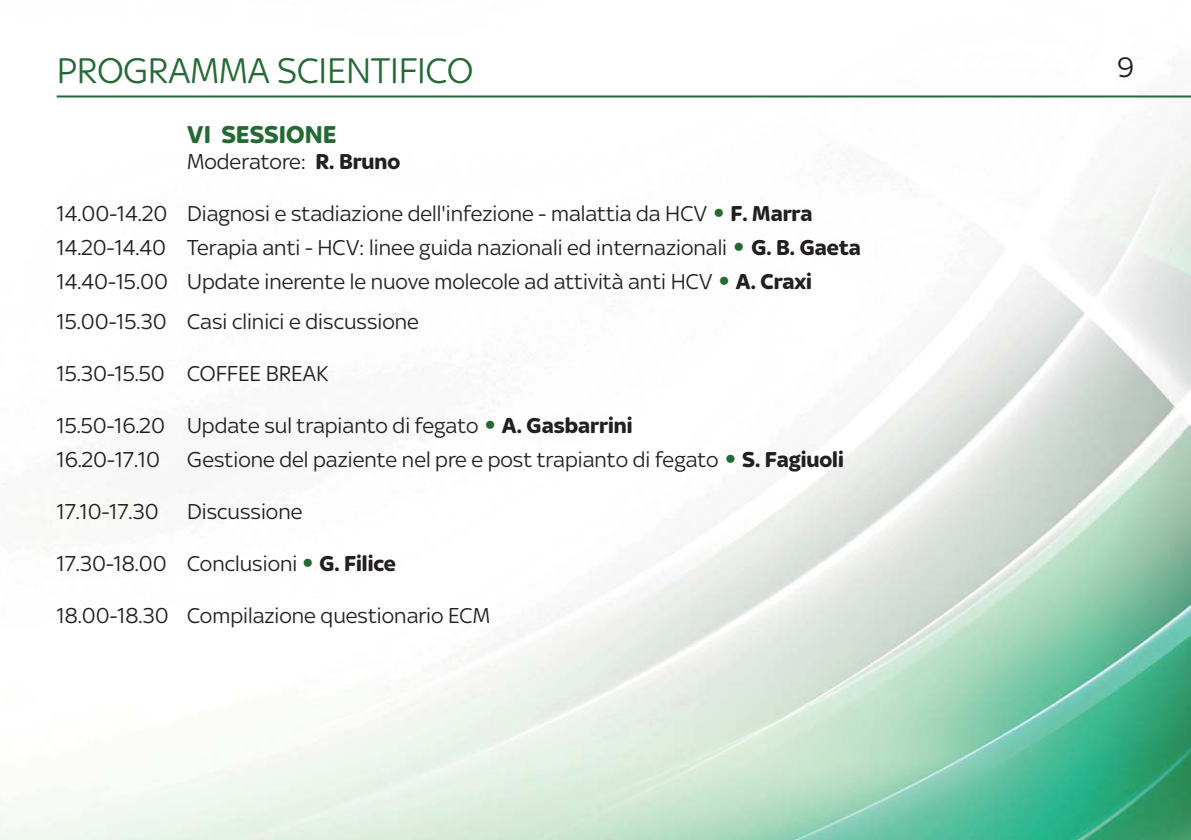
<style>
.page{position:relative;width:1191px;height:840px;background:#fff}
.page>*{position:absolute;margin:0;border:0;box-sizing:border-box;transform-origin:0 0}
.t1{font:38px "Sky Text";color:#256a35}
.t2{font:30px "Sky Text";color:#231f20}
.t3{font:700 26px "Sky Text";color:#256a35}
.t4{font:23px/34px "Sky Text";color:#231f20}
.s1{font-weight:700}
.s2{font-family:"Vectora LH";font-weight:300;color:#256a35}
</style>
<div class="page">
<img style="left:0;top:95px;width:1191px;height:744px">
<hr style="left:57px;top:95px;width:1134px;height:2px;background:#256a35">
<h1 class="t1" style="left:57px;top:57px;width:418px">PROGRAMMA SCIENTIFICO</h1>
<p class="t3" style="left:187px;top:125px;width:151px">VI SESSIONE</p>
<p class="t4" style="left:187px;top:146px;width:215px">Moderatore: <span class="s1">R. Bruno</span></p>
<p class="t4" style="left:57px;top:198px;width:805px">14.00-14.20 Diagnosi e stadiazione dell'infezione - malattia da HCV <span class="s2">•</span> <span class="s1">F. Marra<br></span>14.20-14.40 Terapia anti - HCV: linee guida nazionali ed internazionali <span class="s2">•</span> <span class="s1">G. B. Gaeta<br></span>14.40-15.00 Update inerente le nuove molecole ad attività anti HCV <span class="s2">•</span> <span class="s1">A. Craxi</span></p>
<p class="t4" style="left:57px;top:306px;width:364px">15.00-15.30 Casi clinici e discussione</p>
<p class="t4" style="left:57px;top:358px;width:273px">15.30-15.50 COFFEE BREAK</p>
<p class="t4" style="left:57px;top:410px;width:788px">15.50-16.20 Update sul trapianto di fegato <span class="s2">•</span> <span class="s1">A. Gasbarrini<br></span>16.20-17.10 Gestione del paziente nel pre e post trapianto di fegato <span class="s2">•</span> <span class="s1">S. Fagiuoli</span></p>
<p class="t4" style="left:57px;top:496px;width:247px">17.10-17.30 Discussione</p>
<p class="t4" style="left:57px;top:548px;width:341px">17.30-18.00 Conclusioni <span class="s2">•</span> <span class="s1">G. Filice</span></p>
<p class="t4" style="left:57px;top:600px;width:435px">18.00-18.30 Compilazione questionario ECM</p>
<h2 class="t2" style="left:1117px;top:57px;width:18px">9</h2>
</div>
